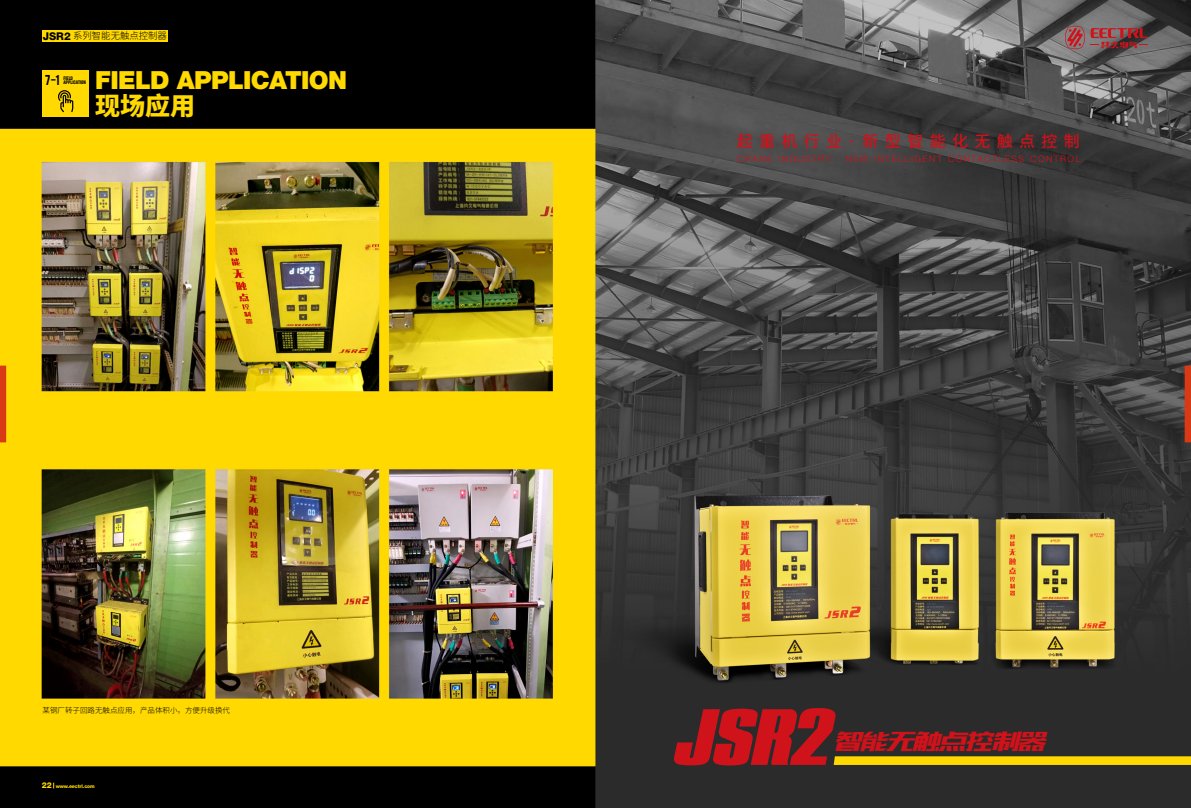
<style>
.page{position:relative;width:1191px;height:808px;background:#fff}
.page>*{position:absolute;margin:0;border:0;box-sizing:border-box;transform-origin:0 0}
.t1{font:italic 26.2px "MF Ban Hei Noncommercial";color:#d0121b}
.t2{font:900 25px "Helvetica Neue LT Pro";letter-spacing:-.025em;color:#ffd900}
.t3{font:800 25px "Source Han Sans CN";color:#ffd900}
.t4{font:500 16px "Source Han Sans CN";letter-spacing:.4em;color:#d0121b}
.t5{font:14.3px "BERNIER Regular";color:#000}
.t6{font:300 9.4px "Source Han Sans CN";color:#000}
.t7{font:300 9px "Helvetica Neue LT Pro";letter-spacing:.155em;color:#d0121b}
.t8{font:300 7.5px "Source Han Sans CN";color:#000}
.t9{font:800 5px "Helvetica Neue LT Pro";letter-spacing:-.025em;color:#ffd900}
.t10{font:800 condensed 5px/4.5px "Helvetica Neue LT Pro";color:#000;scale:.84 1}
.s1{font-family:"Helvetica Neue LT Pro";font-weight:800;font-size:10.7px}
.s2{font-size:8px}
</style>
<div class="page">
<img style="left:0;top:0;width:1191px;height:808px">
<svg style="left:1065px;top:26px;width:82px;height:23px;background:#8a4e51"></svg>
<div style="left:42px;top:30px;width:126px;height:12px;background:#ffd900"></div>
<div style="left:43px;top:71px;width:46px;height:46px;background:#ffd900"></div>
<svg style="left:58px;top:90px;width:15px;height:22px"></svg>
<svg style="left:674px;top:708px;width:517px;height:57px;background:#643723"></svg>
<p class="t6" style="left:43px;top:31px;width:126px"><span class="s1">JSR2</span> 系列智能无触点控制器</p>
<h3 class="t5" style="left:45px;top:71px;width:16px">7-1</h3>
<p class="t10" style="left:63px;top:76px;width:29px">FIELD<br>APPLICATION</p>
<h2 class="t2" style="left:95px;top:66px;width:253px">FIELD APPLICATION</h2>
<h2 class="t3" style="left:95px;top:92px;width:102px">现场应用</h2>
<p class="t8" style="left:43px;top:706px;width:189px">某钢厂转子回路无触点应用，产品体积小，方便升级换代</p>
<p class="t9" style="left:42px;top:783px;width:54px"><span class="s2">22</span> www.eectrl.com</p>
<h3 class="t4" style="left:737px;top:132px;width:344px">起重机行业 ·新型智能化无触点控制</h3>
<p class="t7" style="left:737px;top:153px;width:345px">CRANE INDUSTRY · NEW INTELLIGENT CONTACTLESS CONTROL</p>
<h1 class="t1" style="left:834px;top:726px;width:220px">智能无触点控制器</h1>
</div>
